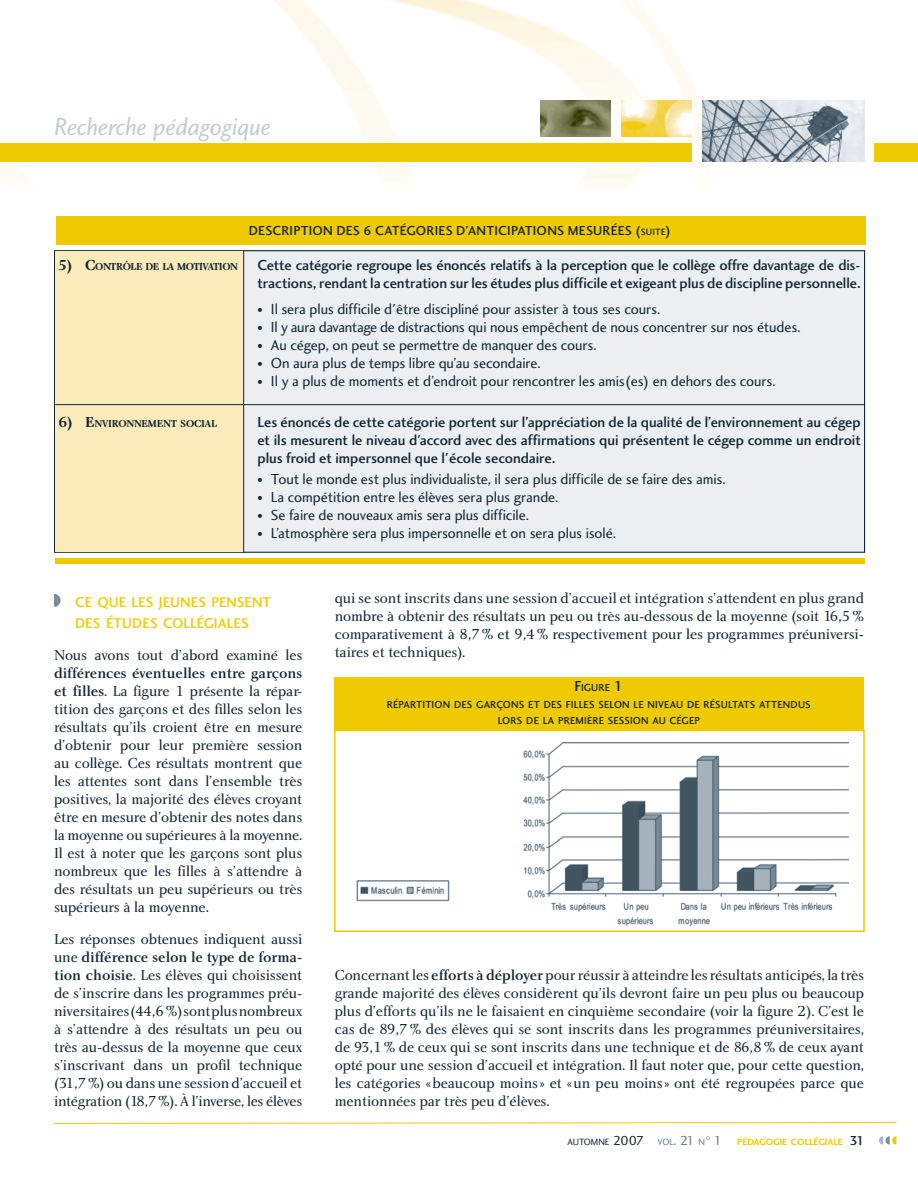
<style>
.page{position:relative;width:918px;height:1188px;background:#fff}
.page>*{position:absolute;margin:0;border:0;box-sizing:border-box;transform-origin:0 0}
.t1{font:25.5px "Charlotte Sans Book Italic Plain";letter-spacing:-.01em;color:#c2ccd4}
.t2{font:15px/18px "Charlotte Book Plain";letter-spacing:-.01em;color:#142733;text-align:justify}
.t3{font:15px "Charlotte Sans Book Plain";letter-spacing:-.005em;color:#142733}
.t4{font:15px/18px "Charlotte Sans Medium Plain";letter-spacing:-.01em;color:#142733;text-align:justify}
.t5{font:15px "Charlotte Medium Plain";letter-spacing:-.01em;color:#142733}
.t6{font:14.7px/21px "Charlotte Sans Medium Plain";letter-spacing:.005em;color:#f0ca00}
.t7{font:13.5px "Charlotte Sans Medium Plain";letter-spacing:.015em;color:#142733}
.t8{font:10.5px/16.5px "Charlotte Sans Medium Plain";letter-spacing:.015em;color:#142733;text-align:center}
.t9{font:10.5px "Charlotte Bold Plain";letter-spacing:-.045em;color:#142733}
.t10{font:10.5px "Charlotte Bold Plain";letter-spacing:-.015em;color:#142733}
.t11{font:9.45px "Charlotte Sans Bold Plain";color:#f0ca00}
.t12{font:9.45px "Charlotte Sans Book Plain";color:#142733}
.t13{font:5.55px "Charlotte Sans Book Plain";color:#687a88}
.s1{font-size:15px}
.s2{font-size:9.45px}
.s3{font-size:12px}
.s4{font-family:"Charlotte Medium Plain"}
.s5{font-family:"Charlotte Book Plain"}
.s6{font-size:13.5px}
.s7{color:#687a88}
.s8{font-size:13.5px;color:#687a88}
.s9{font-family:"Charlotte Sans Book Plain";font-size:13.5px;color:#687a88}
.s10{font-family:"Charlotte Sans Medium Plain";font-size:13.5px;color:#142733}
</style>
<div class="page">
<img style="left:523px;top:743px;width:326px;height:184px">
<div style="left:334px;top:730px;width:531px;height:202px;border:2px solid #f0ca00"></div>
<img style="left:0;top:0;width:918px;height:187px">
<img style="left:703px;top:101px;width:162px;height:61px">
<img style="left:621px;top:101px;width:70px;height:36px">
<img style="left:540px;top:101px;width:71px;height:36px">
<svg style="left:54px;top:1122px;width:843px;height:2px;background:#f7e37f"></svg>
<div style="left:875px;top:144px;width:43px;height:18px;background:#f0ca00"></div>
<div style="left:0;top:144px;width:691px;height:18px;background:#f0ca00"></div>
<svg style="left:879px;top:1136px;width:17px;height:9px"></svg>
<div style="left:55px;top:251px;width:810px;height:301px;background:#ebeff2"></div>
<div style="left:55px;top:558px;width:810px;height:6px;background:#f0ca00"></div>
<div style="left:56px;top:216px;width:810px;height:28px;background:#f0ca00"></div>
<div style="left:55px;top:251px;width:188px;height:301px;background:#fbebba"></div>
<hr style="left:243px;top:251px;width:1px;height:302px;background:#142733">
<hr style="left:55px;top:404px;width:810px;height:1px;background:#142733">
<svg style="left:54px;top:594px;width:7px;height:13px"></svg>
<div style="left:335px;top:677px;width:529px;height:54px;background:#f0ca00"></div>
<img style="left:356px;top:880px;width:94px;height:21px">
<h1 class="t1" style="left:54px;top:116px;width:218px">Recherche pédagogique</h1>
<p class="t9" style="left:58px;top:263px;width:181px"><span class="s1">5) C</span>ONTRÔLE DE LA MOTIVATION</p>
<p class="t10" style="left:58px;top:420px;width:160px"><span class="s1">6) E</span>NVIRONNEMENT SOCIAL</p>
<p class="t7" style="left:249px;top:225px;width:423px">DESCRIPTION DES 6 CATÉGORIES D’ANTICIPATIONS MESURÉES (<span class="s2">SUITE</span>)</p>
<p class="t4" style="left:257px;top:258px;width:605px">Cette catégorie regroupe les énoncés relatifs à la perception que le collège offre davantage de dis&shy;tractions, rendant la centration sur les études plus difficile et exigeant plus de discipline personnelle.</p>
<p class="t3" style="left:257px;top:303px;width:404px"><span class="s3">•</span> Il sera plus difficile d'être discipliné pour assister à tous ses cours.</p>
<p class="t3" style="left:257px;top:321px;width:545px"><span class="s3">•</span> Il y aura davantage de distractions qui nous empêchent de nous concentrer sur nos études.</p>
<p class="t3" style="left:257px;top:339px;width:341px"><span class="s3">•</span> Au cégep, on peut se permettre de manquer des cours.</p>
<p class="t3" style="left:257px;top:357px;width:285px"><span class="s3">•</span> On aura plus de temps libre qu’au secondaire.</p>
<p class="t3" style="left:257px;top:375px;width:520px"><span class="s3">•</span> Il y a plus de moments et d’endroit pour rencontrer les amis(es) en dehors des cours.</p>
<p class="t4" style="left:257px;top:415px;width:605px">Les énoncés de cette catégorie portent sur l’appréciation de la qualité de l’environnement au cégep et ils mesurent le niveau d'accord avec des affirmations qui présentent le cégep comme un endroit plus froid et impersonnel que l'école secondaire.</p>
<p class="t3" style="left:257px;top:473px;width:470px"><span class="s3">•</span> Tout le monde est plus individualiste, il sera plus difficile de se faire des amis.</p>
<p class="t3" style="left:257px;top:491px;width:303px"><span class="s3">•</span> La compétition entre les élèves sera plus grande.</p>
<p class="t3" style="left:257px;top:509px;width:273px"><span class="s3">•</span> Se faire de nouveaux amis sera plus difficile.</p>
<p class="t3" style="left:257px;top:527px;width:360px"><span class="s3">•</span> L’atmosphère sera plus impersonnelle et on sera plus isolé.</p>
<p class="t6" style="left:75px;top:593px;width:197px">CE QUE LES JEUNES PENSENT<br>DES ÉTUDES COLLÉGIALES</p>
<p class="t2" style="left:54px;top:647px;width:250px">Nous avons tout d’abord examiné les</p>
<p class="t5" style="left:54px;top:667px;width:250px">différences éventuelles entre garçons</p>
<p class="t2" style="left:54px;top:683px;width:250px"><span class="s4">et filles</span>. La figure 1 présente la répar&shy;tition des garçons et des filles selon les résultats qu’ils croient être en mesure d’obtenir pour leur première session au collège. Ces résultats montrent que les attentes sont dans l’ensemble très positives, la majorité des élèves croyant être en mesure d’obtenir des notes dans la moyenne ou supérieures à la moyenne.<br>Il est à noter que les garçons sont plus nombreux que les filles à s’attendre à des résultats un peu supérieurs ou très supérieurs à la moyenne.</p>
<p class="t2" style="left:54px;top:931px;width:250px">Les réponses obtenues indiquent aussi</p>
<p class="t5" style="left:54px;top:951px;width:250px"><span class="s5">une</span> différence selon le type de forma-</p>
<p class="t2" style="left:54px;top:967px;width:250px"><span class="s4">tion choisie</span>. Les élèves qui choisissent de s’inscrire dans les programmes préu&shy;niversitaires (44,6 %) sont plus nombreux à s’attendre à des résultats un peu ou très au-dessus de la moyenne que ceux s’inscrivant dans un profil technique (31,7 %) ou dans une session d’accueil et intégration (18,7 %). À l’inverse, les élèves</p>
<p class="t2" style="left:335px;top:590px;width:531px">qui se sont inscrits dans une session d’accueil et intégration s’attendent en plus grand nombre à obtenir des résultats un peu ou très au-dessous de la moyenne (soit 16,5 % comparativement à 8,7 % et 9,4 % respectivement pour les programmes préuniversi&shy;taires et techniques).</p>
<p class="t8" style="left:387px;top:680px;width:425px"><span class="s1">F</span>IGURE <span class="s1">1<br></span>RÉPARTITION DES GARÇONS ET DES FILLES SELON LE NIVEAU DE RÉSULTATS ATTENDUS<br>LORS DE LA PREMIÈRE SESSION AU CÉGEP</p>
<p class="t2" style="left:335px;top:967px;width:531px">Concernant les <span class="s4">efforts à déployer</span> pour réussir à atteindre les résultats anticipés, la très grande majorité des élèves considèrent qu’ils devront faire un peu plus ou beaucoup plus d’efforts qu’ils ne le faisaient en cinquième secondaire (voir la figure 2). C’est le cas de 89,7 % des élèves qui se sont inscrits dans les programmes préuniversitaires, de 93,1 % de ceux qui se sont inscrits dans une technique et de 86,8 % de ceux ayant opté pour une session d’accueil et intégration. Il faut noter que, pour cette question, les catégories « beaucoup moins » et « un peu moins » ont été regroupées parce que mentionnées par très peu d’élèves.</p>
<p class="t12" style="left:568px;top:1138px;width:139px">AUTOMNE <span class="s6">2007</span> <span class="s7">VOL</span><span class="s8">. 21</span> <span class="s7">N</span></p>
<p class="t13" style="left:706px;top:1136px;width:6px">O</p>
<p class="t11" style="left:714px;top:1138px;width:152px"><span class="s9">1</span> PÉDAGOGIE COLLÉGIALE <span class="s10">31</span></p>
</div>
